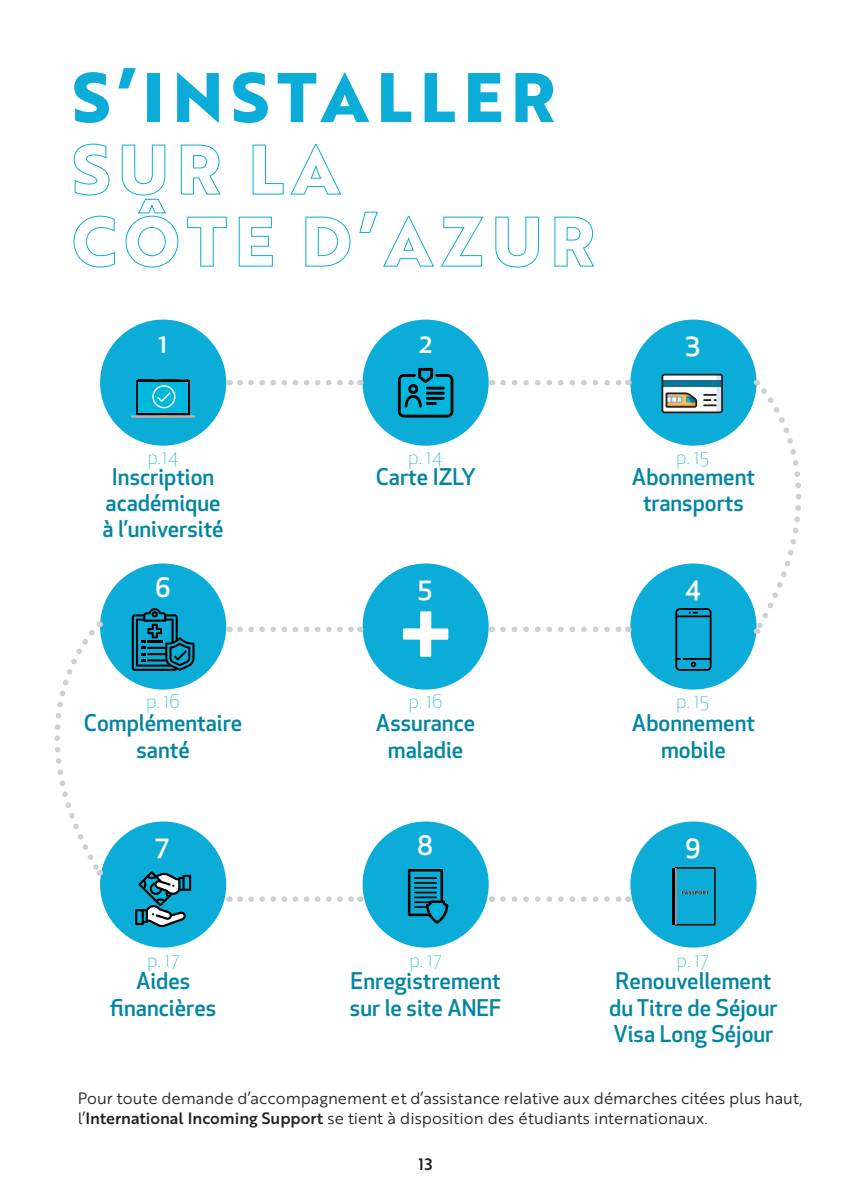
<style>
.page{position:relative;width:851px;height:1191px;background:#fff}
.page>*{position:absolute;margin:0;border:0;box-sizing:border-box;transform-origin:0 0}
.t1{font:700 68px/72px "Brother 1816 Extra";letter-spacing:.11em;color:#0badd8}
.t2{font:500 26.2px "Apex New";color:#fff}
.t3{font:500 22.4px/26.2px "Apex New";color:#0085a3;text-align:center}
.t4{font:300 18.8px "Apex New";color:#0badd8}
.t5{font:16px/19.2px "Brother 1816 Book";color:#231f20}
.t6{font:16px "Brother 1816 Medium";color:#231f20}
.s1{font-family:"Brother 1816 Medium"}
</style>
<div class="page">
<div style="left:100px;top:319px;width:126px;height:127px;background:#0badd8;border-radius:50%"></div>
<div style="left:100px;top:563px;width:126px;height:126px;background:#0badd8;border-radius:50%"></div>
<div style="left:100px;top:821px;width:126px;height:126px;background:#0badd8;border-radius:50%"></div>
<div style="left:362px;top:319px;width:126px;height:127px;background:#0badd8;border-radius:50%"></div>
<div style="left:362px;top:563px;width:126px;height:126px;background:#0badd8;border-radius:50%"></div>
<div style="left:362px;top:821px;width:126px;height:126px;background:#0badd8;border-radius:50%"></div>
<div style="left:630px;top:319px;width:126px;height:127px;background:#0badd8;border-radius:50%"></div>
<div style="left:630px;top:563px;width:126px;height:126px;background:#0badd8;border-radius:50%"></div>
<div style="left:630px;top:821px;width:126px;height:126px;background:#0badd8;border-radius:50%"></div>
<svg style="left:240px;top:380px;width:114px;height:5px"></svg>
<svg style="left:240px;top:626px;width:114px;height:6px"></svg>
<svg style="left:240px;top:896px;width:114px;height:6px"></svg>
<svg style="left:503px;top:380px;width:125px;height:5px"></svg>
<svg style="left:503px;top:626px;width:125px;height:6px"></svg>
<svg style="left:503px;top:896px;width:125px;height:6px"></svg>
<svg style="left:751px;top:380px;width:51px;height:254px"></svg>
<svg style="left:54px;top:621px;width:50px;height:254px"></svg>
<svg style="left:131px;top:379px;width:64px;height:39px"></svg>
<svg style="left:398px;top:368px;width:55px;height:49px"></svg>
<hr style="left:672px;top:868px;width:3px;height:56px;background:#000001">
<svg style="left:674px;top:867px;width:42px;height:59px"></svg>
<svg style="left:661px;top:374px;width:61px;height:39px;background:#9baeae"></svg>
<svg style="left:675px;top:608px;width:36px;height:63px"></svg>
<svg style="left:403px;top:611px;width:45px;height:46px"></svg>
<svg style="left:135px;top:871px;width:56px;height:56px"></svg>
<svg style="left:408px;top:869px;width:40px;height:54px"></svg>
<svg style="left:132px;top:608px;width:62px;height:63px"></svg>
<h1 class="t1" style="left:72px;top:59px;width:524px">S’INSTALLER<br>SUR LA<br>CÔTE D’AZUR</h1>
<p class="t2" style="left:159px;top:326px;width:11px">1</p>
<p class="t2" style="left:418px;top:326px;width:15px">2</p>
<p class="t2" style="left:685px;top:326px;width:17px">3</p>
<p class="t4" style="left:148px;top:445px;width:32px">p.14</p>
<p class="t3" style="left:102px;top:463px;width:123px">Inscription académique à l’université</p>
<p class="t4" style="left:408px;top:445px;width:36px">p. 14</p>
<p class="t3" style="left:375px;top:463px;width:102px">Carte IZLY</p>
<p class="t4" style="left:676px;top:445px;width:34px">p. 15</p>
<p class="t3" style="left:632px;top:463px;width:124px">Abonnement transports</p>
<p class="t2" style="left:155px;top:570px;width:17px">6</p>
<p class="t2" style="left:417px;top:570px;width:17px">5</p>
<p class="t2" style="left:685px;top:570px;width:17px">4</p>
<p class="t4" style="left:146px;top:690px;width:35px">p. 16</p>
<p class="t3" style="left:84px;top:709px;width:160px">Complémentaire santé</p>
<p class="t4" style="left:409px;top:690px;width:35px">p. 16</p>
<p class="t3" style="left:376px;top:709px;width:101px">Assurance maladie</p>
<p class="t4" style="left:676px;top:690px;width:34px">p. 15</p>
<p class="t3" style="left:632px;top:709px;width:124px">Abonnement mobile</p>
<p class="t2" style="left:155px;top:828px;width:16px">7</p>
<p class="t2" style="left:417px;top:828px;width:17px">8</p>
<p class="t2" style="left:685px;top:828px;width:17px">9</p>
<p class="t4" style="left:147px;top:948px;width:33px">p. 17</p>
<p class="t3" style="left:110px;top:967px;width:108px">Aides financières</p>
<p class="t4" style="left:410px;top:948px;width:33px">p. 17</p>
<p class="t3" style="left:350px;top:967px;width:153px;text-align:left">Enregistrement sur le site ANEF</p>
<p class="t4" style="left:677px;top:948px;width:33px">p. 17</p>
<p class="t3" style="left:609px;top:967px;width:170px;text-align:left">Renouvellement du Titre de Séjour<br>Visa Long Séjour</p>
<p class="t5" style="left:78px;top:1088px;width:726px">Pour toute demande d’accompagnement et d’assistance relative aux démarches citées plus haut, l’<span class="s1">International Incoming Support</span> se tient à disposition des étudiants internationaux.</p>
<p class="t6" style="left:418px;top:1152px;width:16px">13</p>
</div>
